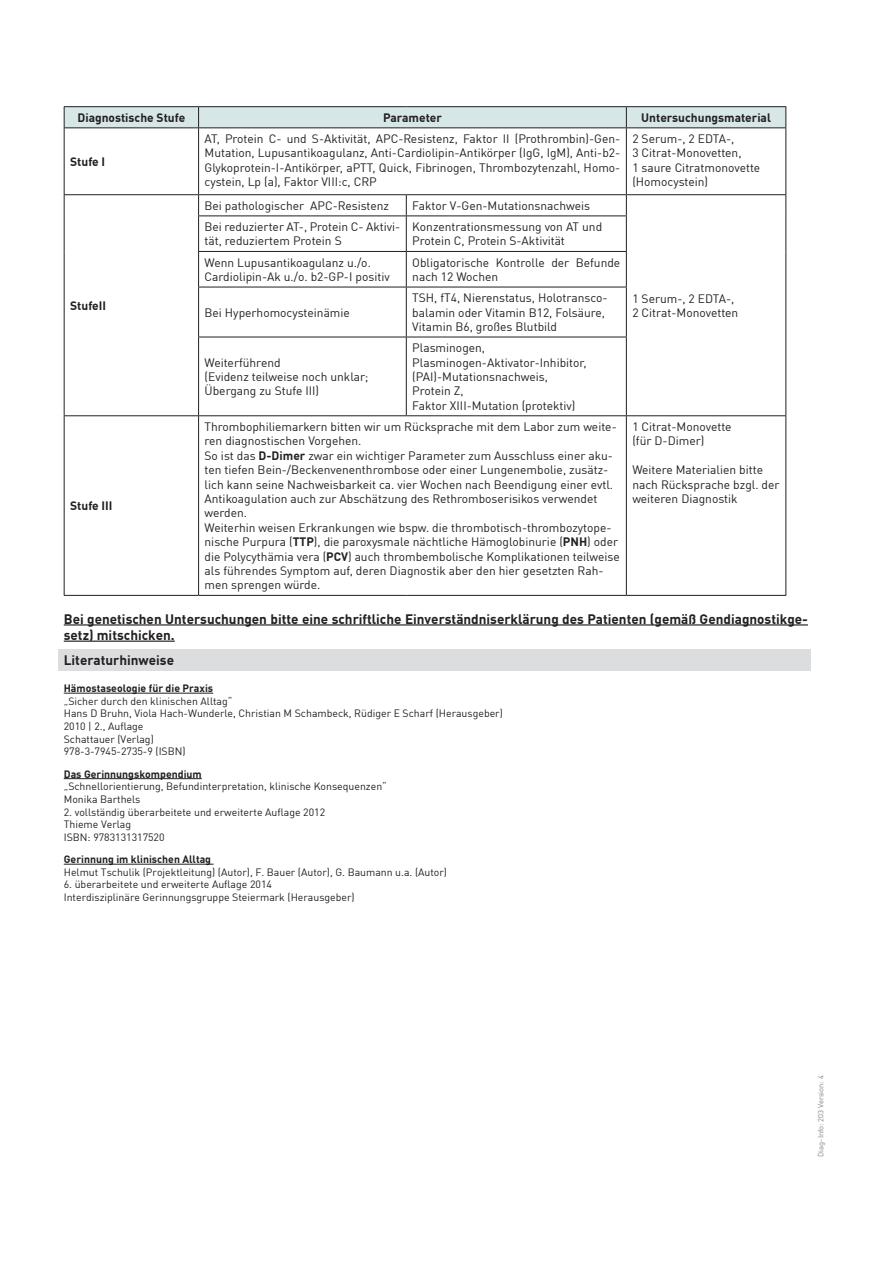
<style>
.page{position:relative;width:893px;height:1263px;background:#fff}
.page>*{position:absolute;margin:0;border:0;box-sizing:border-box;transform-origin:0 0}
.t1{font:700 13.5px/16.2px "DIN Offc";color:#231f20}
.t2{font:12px/14.4px "DIN Offc";color:#231f20}
.t3{font:700 12px "DIN Offc";color:#231f20}
.t4{font:10.5px/12.6px "DIN Offc";color:#231f20}
.t5{font:700 10.5px "DIN Offc";color:#231f20}
.t6{font:7.5px "DIN Offc";color:#808285}
.s1{font-weight:700}
</style>
<div class="page">
<div style="left:58px;top:650px;width:752px;height:21px;background:#dcdddf"></div>
<hr style="left:64px;top:106px;width:135px;height:1px;background:#231f20">
<hr style="left:64px;top:128px;width:1px;height:66px;background:#231f20">
<hr style="left:198px;top:128px;width:1px;height:66px;background:#231f20">
<hr style="left:626px;top:128px;width:1px;height:66px;background:#231f20">
<hr style="left:785px;top:128px;width:1px;height:66px;background:#231f20">
<hr style="left:64px;top:194px;width:135px;height:1px;background:#231f20">
<svg style="left:64px;top:195px;width:1px;height:21px"></svg>
<hr style="left:199px;top:194px;width:207px;height:1px;background:#231f20">
<svg style="left:198px;top:195px;width:1px;height:20px"></svg>
<hr style="left:406px;top:194px;width:220px;height:1px;background:#231f20">
<svg style="left:406px;top:195px;width:1px;height:20px"></svg>
<hr style="left:626px;top:194px;width:160px;height:1px;background:#231f20">
<svg style="left:626px;top:195px;width:1px;height:20px"></svg>
<svg style="left:785px;top:195px;width:1px;height:21px"></svg>
<hr style="left:64px;top:216px;width:1px;height:35px;background:#231f20">
<hr style="left:198px;top:215px;width:208px;height:1px;background:#231f20">
<hr style="left:198px;top:216px;width:1px;height:35px;background:#231f20">
<hr style="left:406px;top:215px;width:221px;height:1px;background:#231f20">
<hr style="left:406px;top:216px;width:1px;height:35px;background:#231f20">
<hr style="left:626px;top:216px;width:1px;height:35px;background:#231f20">
<hr style="left:785px;top:216px;width:1px;height:35px;background:#231f20">
<hr style="left:64px;top:251px;width:1px;height:36px;background:#231f20">
<hr style="left:198px;top:251px;width:208px;height:1px;background:#231f20">
<hr style="left:198px;top:252px;width:1px;height:35px;background:#231f20">
<hr style="left:406px;top:251px;width:221px;height:1px;background:#231f20">
<hr style="left:406px;top:252px;width:1px;height:35px;background:#231f20">
<hr style="left:626px;top:252px;width:1px;height:35px;background:#231f20">
<hr style="left:785px;top:251px;width:1px;height:36px;background:#231f20">
<hr style="left:64px;top:287px;width:1px;height:50px;background:#231f20">
<hr style="left:198px;top:287px;width:208px;height:1px;background:#231f20">
<hr style="left:198px;top:287px;width:1px;height:50px;background:#231f20">
<hr style="left:406px;top:287px;width:221px;height:1px;background:#231f20">
<hr style="left:406px;top:287px;width:1px;height:50px;background:#231f20">
<hr style="left:626px;top:287px;width:1px;height:50px;background:#231f20">
<hr style="left:785px;top:287px;width:1px;height:50px;background:#231f20">
<hr style="left:64px;top:337px;width:1px;height:78px;background:#231f20">
<hr style="left:198px;top:337px;width:208px;height:1px;background:#231f20">
<hr style="left:198px;top:337px;width:1px;height:78px;background:#231f20">
<hr style="left:406px;top:337px;width:221px;height:1px;background:#231f20">
<hr style="left:406px;top:337px;width:1px;height:78px;background:#231f20">
<hr style="left:626px;top:337px;width:1px;height:78px;background:#231f20">
<hr style="left:785px;top:337px;width:1px;height:78px;background:#231f20">
<hr style="left:64px;top:415px;width:135px;height:1px;background:#231f20">
<hr style="left:64px;top:416px;width:1px;height:179px;background:#231f20">
<hr style="left:199px;top:415px;width:207px;height:1px;background:#231f20">
<hr style="left:198px;top:416px;width:1px;height:179px;background:#231f20">
<hr style="left:406px;top:415px;width:220px;height:1px;background:#231f20">
<hr style="left:626px;top:415px;width:160px;height:1px;background:#231f20">
<hr style="left:626px;top:416px;width:1px;height:179px;background:#231f20">
<hr style="left:785px;top:416px;width:1px;height:179px;background:#231f20">
<hr style="left:64px;top:595px;width:135px;height:1px;background:#231f20">
<hr style="left:199px;top:595px;width:207px;height:1px;background:#231f20">
<hr style="left:406px;top:595px;width:220px;height:1px;background:#231f20">
<hr style="left:626px;top:595px;width:160px;height:1px;background:#231f20">
<hr style="left:199px;top:106px;width:207px;height:1px;background:#231f20">
<hr style="left:406px;top:106px;width:220px;height:1px;background:#231f20">
<hr style="left:626px;top:106px;width:160px;height:1px;background:#231f20">
<div style="left:64px;top:107px;width:722px;height:21px;background:#d7e6e7"></div>
<hr style="left:199px;top:127px;width:207px;height:1px;background:#231f20">
<hr style="left:406px;top:127px;width:220px;height:1px;background:#231f20">
<hr style="left:626px;top:127px;width:160px;height:1px;background:#231f20">
<hr style="left:64px;top:624px;width:744px;height:1px;background:#231f20">
<hr style="left:64px;top:641px;width:111px;height:1px;background:#231f20">
<hr style="left:64px;top:693px;width:149px;height:1px;background:#231f20">
<hr style="left:64px;top:778px;width:138px;height:1px;background:#231f20">
<hr style="left:64px;top:864px;width:150px;height:1px;background:#231f20">
<p class="t3" style="left:77px;top:110px;width:109px">Diagnostische Stufe</p>
<p class="t3" style="left:383px;top:110px;width:60px">Parameter</p>
<p class="t3" style="left:641px;top:110px;width:131px">Untersuchungsmaterial</p>
<p class="t3" style="left:70px;top:154px;width:37px">Stufe I</p>
<p class="t2" style="left:205px;top:131px;width:417px;text-align:justify">AT, Protein C- und S-Aktivität, APC-Resistenz, Faktor II (Prothrombin)-Gen-Mutation, Lupusantikoagulanz, Anti-Cardiolipin-Antikörper (IgG, IgM), Anti-b2- Glykoprotein-I-Antikörper, aPTT, Quick, Fibrinogen, Thrombozytenzahl, Homo&shy;cystein, Lp (a), Faktor VIII:c, CRP</p>
<p class="t2" style="left:632px;top:131px;width:129px">2 Serum-, 2 EDTA-,<br>3 Citrat-Monovetten,<br>1 saure Citratmonovette (Homocystein)</p>
<p class="t3" style="left:70px;top:298px;width:38px">StufeII</p>
<p class="t3" style="left:70px;top:498px;width:44px">Stufe III</p>
<p class="t2" style="left:205px;top:198px;width:186px">Bei pathologischer APC-Resistenz</p>
<p class="t2" style="left:412px;top:198px;width:179px">Faktor V-Gen-Mutationsnachweis</p>
<p class="t2" style="left:205px;top:219px;width:197px">Bei reduzierter AT-, Protein C- Aktivi&shy;tät, reduziertem Protein S</p>
<p class="t2" style="left:412px;top:219px;width:191px">Konzentrationsmessung von AT und<br>Protein C, Protein S-Aktivität</p>
<p class="t2" style="left:205px;top:255px;width:187px">Wenn Lupusantikoagulanz u./o.<br>Cardiolipin-Ak u./o. b2-GP-I positiv</p>
<p class="t2" style="left:412px;top:255px;width:210px">Obligatorische Kontrolle der Befunde nach 12 Wochen</p>
<p class="t2" style="left:205px;top:305px;width:147px">Bei Hyperhomocysteinämie</p>
<p class="t2" style="left:412px;top:290px;width:197px">TSH, fT4, Nierenstatus, Holotransco&shy;balamin oder Vitamin B12, Folsäure,<br>Vitamin B6, großes Blutbild</p>
<p class="t2" style="left:205px;top:355px;width:165px">Weiterführend<br>(Evidenz teilweise noch unklar;<br>Übergang zu Stufe III)</p>
<p class="t2" style="left:412px;top:340px;width:176px">Plasminogen,<br>Plasminogen-Aktivator-Inhibitor, (PAI)-Mutationsnachweis,<br>Protein Z,<br>Faktor XIII-Mutation (protektiv)</p>
<p class="t2" style="left:632px;top:291px;width:107px">1 Serum-, 2 EDTA-,<br>2 Citrat-Monovetten</p>
<p class="t2" style="left:205px;top:419px;width:417px">Thrombophiliemarkern bitten wir um Rücksprache mit dem Labor zum weite&shy;ren diagnostischen Vorgehen.<br>So ist das <span class="s1">D-Dimer</span> zwar ein wichtiger Parameter zum Ausschluss einer aku&shy;ten tiefen Bein-/Beckenvenenthrombose oder einer Lungenembolie, zusätz&shy;lich kann seine Nachweisbarkeit ca. vier Wochen nach Beendigung einer evtl.<br>Antikoagulation auch zur Abschätzung des Rethromboserisikos verwendet werden.<br>Weiterhin weisen Erkrankungen wie bspw. die thrombotisch-thrombozytope&shy;nische Purpura (<span class="s1">TTP</span>), die paroxysmale nächtliche Hämoglobinurie (<span class="s1">PNH</span>) oder die Polycythämia vera (<span class="s1">PCV</span>) auch thrombembolische Komplikationen teilweise als führendes Symptom auf, deren Diagnostik aber den hier gesetzten Rah&shy;men sprengen würde.</p>
<p class="t2" style="left:632px;top:419px;width:101px">1 Citrat-Monovette (für D-Dimer)</p>
<p class="t2" style="left:632px;top:462px;width:149px">Weitere Materialien bitte nach Rücksprache bzgl. der weiteren Diagnostik</p>
<p class="t1" style="left:64px;top:610px;width:746px">Bei genetischen Untersuchungen bitte eine schriftliche Einverständniserklärung des Patienten (gemäß Gendiagnostikge&shy;setz) mitschicken.</p>
<p class="t1" style="left:64px;top:652px;width:112px">Literaturhinweise</p>
<p class="t5" style="left:64px;top:681px;width:151px">Hämostaseologie für die Praxis</p>
<p class="t4" style="left:64px;top:694px;width:441px">„Sicher durch den klinischen Alltag“<br>Hans D Bruhn, Viola Hach-Wunderle, Christian M Schambeck, Rüdiger E Scharf (Herausgeber)<br>2010 | 2., Auflage<br>Schattauer (Verlag)<br>978-3-7945-2735-9 (ISBN)</p>
<p class="t5" style="left:64px;top:767px;width:140px">Das Gerinnungskompendium</p>
<p class="t4" style="left:64px;top:780px;width:324px">„Schnellorientierung, Befundinterpretation, klinische Konsequenzen“<br>Monika Barthels</p>
<p class="t4" style="left:64px;top:805px;width:263px">2. vollständig überarbeitete und erweiterte Auflage 2012<br>Thieme Verlag<br>ISBN: 9783131317520</p>
<p class="t5" style="left:64px;top:852px;width:149px">Gerinnung im klinischen Alltag</p>
<p class="t4" style="left:64px;top:865px;width:385px">Helmut Tschulik (Projektleitung) (Autor), F. Bauer (Autor), G. Baumann u.a. (Autor)</p>
<p class="t4" style="left:64px;top:878px;width:292px">6. überarbeitete und erweiterte Auflage 2014<br>Interdisziplinäre Gerinnungsgruppe Steiermark (Herausgeber)</p>
<p class="t6" style="left:816px;top:1156px;width:83px;rotate:-90deg">Diag-Info: 203 Version: 4</p>
</div>
